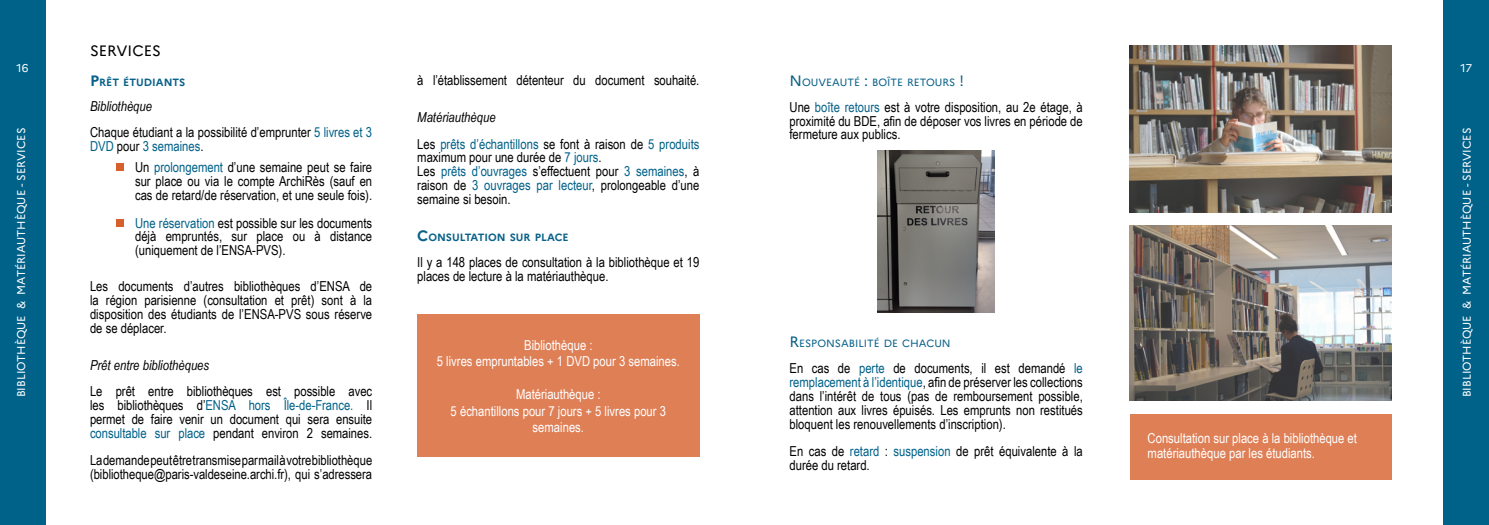
<style>
.page{position:relative;width:1489px;height:525px;background:#fff}
.page>*{position:absolute;margin:0;border:0;box-sizing:border-box;transform-origin:0 0}
.t1{font:15px "Marianne";color:#000}
.t2{font:13.75px/13.8px "Arial Narrow";color:#000;text-align:justify}
.t3{font:13.75px/16.5px "Arial Narrow";color:#fff;text-align:center}
.t4{font:13.75px/26.2px "Arial Narrow";color:#006189}
.t5{font:italic 13.75px "Arial Narrow";color:#000}
.t6{font:11.25px "Marianne";color:#fff}
.t7{font:10.5px "Marianne";color:#086189}
.t8{font:700 10.5px "Marianne";color:#086189}
.s1{font-size:15px}
.s2{font-style:italic}
.s3{color:#006189}
.s4{color:#000}
.s5{font-style:italic;color:#000}
.s6{color:#086189}
.s7{font-style:inherit}
</style>
<div class="page">
<div style="left:0;top:0;width:45px;height:524px;background:#006189"></div>
<div style="left:1443px;top:0;width:45px;height:524px;background:#006189"></div>
<div style="left:417px;top:314px;width:282px;height:142px;background:#df7f56"></div>
<div style="left:116px;top:163px;width:8px;height:8px;background:#d75f2c"></div>
<div style="left:117px;top:219px;width:7px;height:8px;background:#d75f2c"></div>
<img style="left:1129px;top:45px;width:261px;height:167px">
<div style="left:1129px;top:414px;width:262px;height:65px;background:#df7f56"></div>
<img style="left:1129px;top:225px;width:262px;height:175px">
<img style="left:877px;top:150px;width:117px;height:162px">
<p class="t1" style="left:90px;top:42px;width:72px">SERVICES</p>
<p class="t6" style="left:17px;top:61px;width:13px">16</p>
<p class="t6" style="left:1460px;top:61px;width:13px">17</p>
<p class="t8" style="left:90px;top:76px;width:97px"><span class="s1">P</span>RÊT ÉTUDIANTS</p>
<p class="t2" style="left:90px;top:92px;width:284px;line-height:26.2px"><span class="s2">Bibliothèque<br></span>Chaque étudiant a la possibilité d’emprunter <span class="s3">5 livres et 3</span></p>
<p class="t4" style="left:90px;top:132px;width:115px">DVD <span class="s4">pour</span> 3 semaines<span class="s4">.</span></p>
<p class="t2" style="left:417px;top:72px;width:284px">à l’établissement détenteur du document souhaité.</p>
<p class="t4" style="left:417px;top:104px;width:284px"><span class="s5">Matériauthèque<br></span><span class="s4">Les</span> prêts d’échantillons <span class="s4">se font à raison de</span> 5 produits</p>
<p class="t2" style="left:417px;top:150px;width:284px;text-align:left">maximum pour une durée de <span class="s3">7 jours</span>.<br>Les <span class="s3">prêts d’ouvrages</span> s’effectuent pour <span class="s3">3 semaines</span>, à raison de <span class="s3">3 ouvrages par lecteur</span>, prolongeable d’une semaine si besoin.</p>
<p class="t8" style="left:417px;top:231px;width:151px"><span class="s1">C</span>ONSULTATION SUR PLACE</p>
<p class="t2" style="left:417px;top:255px;width:283px">Il y a 148 places de consultation à la bibliothèque et 19 places de lecture à la matériauthèque.</p>
<p class="t7" style="left:789px;top:75px;width:21px"><span class="s1">N</span>OUVEAUT</p>
<p class="t7" style="left:854px;top:75px;width:68px">É <span class="s1">:</span> BOÎTE RETOU</p>
<p class="t7" style="left:942px;top:75px;width:23px">RS <span class="s1">!</span></p>
<p class="t2" style="left:789px;top:100px;width:295px">Une <span class="s6">boîte retours</span> est à votre disposition, au 2e étage, à proximité du BDE, afin de déposer vos livres en période de fermeture aux publics.</p>
<p class="t6" style="left:14px;top:397px;width:271px;rotate:-90deg">BIBLIOTHÈQUE &amp; MATÉRIAUTHÈQUE - <span class="s7">SERVICES</span></p>
<p class="t6" style="left:1459px;top:397px;width:271px;rotate:-90deg">BIBLIOTHÈQUE &amp; MATÉRIAUTHÈQUE - <span class="s7">SERVICES</span></p>
<p class="t2" style="left:135px;top:160px;width:239px">Un <span class="s3">prolongement</span> d’une semaine peut se faire sur place ou via le compte ArchiRès (sauf en cas de retard/de réservation, et une seule fois).</p>
<p class="t2" style="left:135px;top:215px;width:239px"><span class="s3">Une réservation</span> est possible sur les documents déjà empruntés, sur place ou à distance (uniquement de l’ENSA-PVS).</p>
<p class="t2" style="left:90px;top:279px;width:284px">Les documents d’autres bibliothèques d’ENSA de la région parisienne (consultation et prêt) sont à la disposition des étudiants de l’ENSA-PVS sous réserve de se déplacer.</p>
<p class="t5" style="left:90px;top:355px;width:121px">Prêt entre bibliothèques</p>
<p class="t2" style="left:90px;top:384px;width:284px">Le prêt entre bibliothèques est possible avec les bibliothèques d’<span class="s3">ENSA hors Île-de-France.</span> Il permet de faire venir un document qui sera ensuite <span class="s3">consultable sur place</span> pendant environ 2 semaines.</p>
<p class="t2" style="left:90px;top:452px;width:284px">La demande peut être transmise par mail à votre bibliothèque (bibliotheque@paris-valdeseine.archi.fr), qui s’adressera</p>
<p class="t7" style="left:789px;top:337px;width:37px"><span class="s1">R</span>ES PONSA</p>
<p class="t7" style="left:848px;top:337px;width:12px">BILIT</p>
<p class="t7" style="left:873px;top:337px;width:54px">É DE CHACUN</p>
<p class="t2" style="left:789px;top:361px;width:295px">En cas de <span class="s3">perte</span> de documents, il est demandé <span class="s3">le remplacement à l’identique</span>, afin de préserver les collections dans l’intérêt de tous (pas de remboursement possible, attention aux livres épuisés. Les emprunts non restitués bloquent les renouvellements d’inscription).</p>
<p class="t2" style="left:789px;top:443px;width:295px">En cas de <span class="s3">retard</span> : <span class="s3">suspension</span> de prêt équivalente à la durée du retard.</p>
<p class="t3" style="left:437px;top:336px;width:244px">Bibliothèque :<br>5 livres empruntables + 1 DVD pour 3 semaines.</p>
<p class="t3" style="left:450px;top:385px;width:217px">Matériauthèque :<br>5 échantillons pour 7 jours + 5 livres pour 3 semaines.</p>
<p class="t3" style="left:1147px;top:430px;width:211px;line-height:15px;text-align:left">Consultation sur place à la bibliothèque et matériauthèque par les étudiants.</p>
</div>
